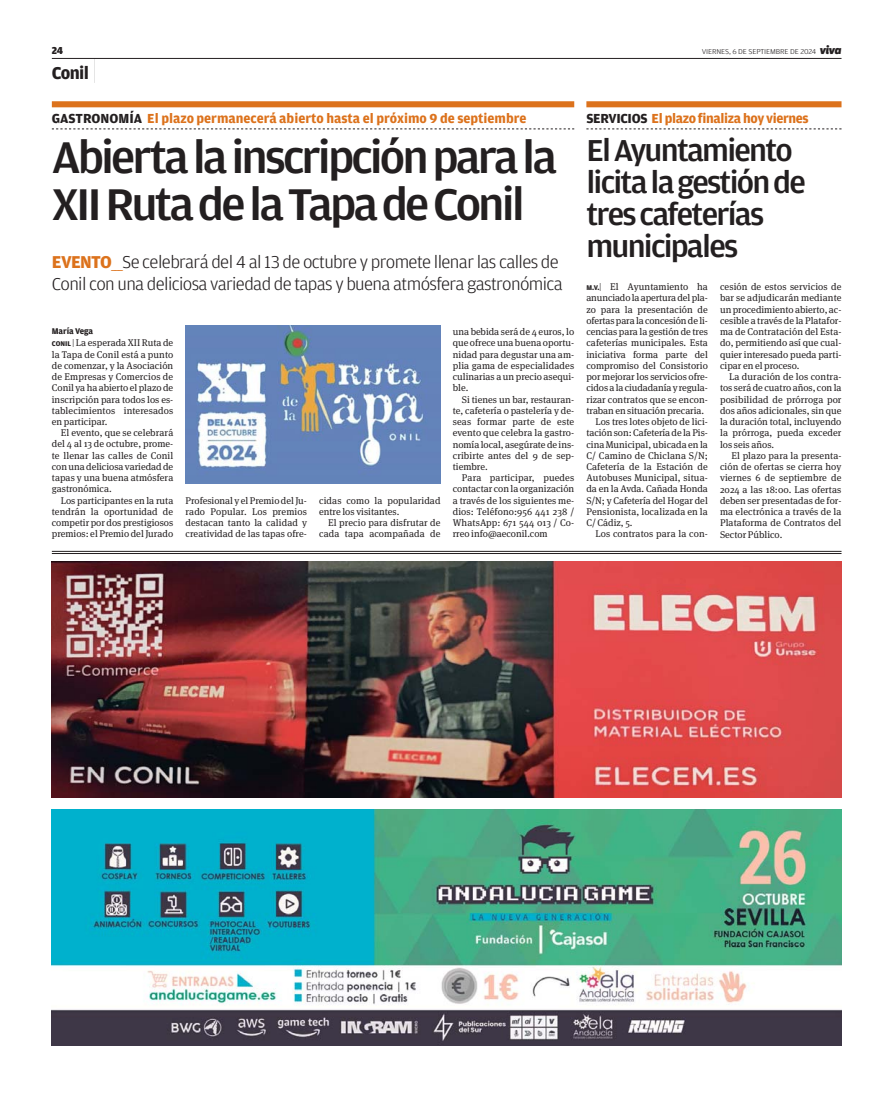
<style>
.page{position:relative;width:893px;height:1094px;background:#fff}
.page>*{position:absolute;margin:0;border:0;box-sizing:border-box;transform-origin:0 0}
.t1{font:500 47.1px/47.1px "Amplitude";letter-spacing:-.06em;color:#231f20;scale:1.05 1}
.t2{font:500 32.1px/32.1px "Amplitude";letter-spacing:-.055em;color:#231f20;scale:1.05 1}
.t3{font:300 18.15px/22.2px "Amplitude";letter-spacing:-.035em;color:#231f20;scale:1.05 1}
.t4{font:700 18.15px "Amplitude";letter-spacing:-.04em;color:#231f20}
.t5{font:700 13.95px "Amplitude";color:#dc721c}
.t6{font:700 13.95px "Amplitude";letter-spacing:-.025em;color:#dc721c}
.t7{font:900 10.65px "Amplitude";color:#231f20}
.t8{font:9.75px/11.2px "Meta Serif OT";color:#231f20;text-align:justify}
.t9{font:700 8.85px "Amplitude";letter-spacing:-.01em;color:#231f20}
.t10{font:300 7.5px "Amplitude";letter-spacing:-.01em;color:#231f20;scale:1.1 1}
.s1{font-family:"Apex New";font-weight:800;font-style:italic;font-size:11.85px}
.s2{font-family:"Apex New";font-weight:100;font-size:24.6px}
.s3{color:#231f20}
.s4{font-weight:700;color:#dc721c}
.s5{color:#dc721c}
.s6{font-family:"Amplitude";font-weight:700;font-size:7.35px}
.s7{font-family:"Amplitude";font-weight:300}
</style>
<div class="page">
<hr style="left:52px;top:58px;width:789px;height:1px;background:#231f20">
<div style="left:52px;top:101px;width:522px;height:6px;background:#dc721c"></div>
<svg style="left:52px;top:129px;width:522px;height:1px"></svg>
<div style="left:586px;top:101px;width:255px;height:6px;background:#dc721c"></div>
<svg style="left:586px;top:129px;width:255px;height:1px"></svg>
<hr style="left:52px;top:551px;width:789px;height:1px;background:#231f20">
<hr style="left:52px;top:553px;width:789px;height:1px;background:#231f20">
<img style="left:52px;top:562px;width:789px;height:236px">
<img style="left:185px;top:326px;width:255px;height:157px">
<img style="left:52px;top:809px;width:789px;height:236px">
<p class="t7" style="left:52px;top:46px;width:13px">24</p>
<p class="t10" style="left:701px;top:49px;width:129px">VIERNES, 6 DE SEPTIEMBRE DE 2024 <span class="s1">viva</span></p>
<h3 class="t4" style="left:52px;top:66px;width:46px">Conil <span class="s2">|</span></h3>
<h3 class="t5" style="left:52px;top:113px;width:476px"><span class="s3">GASTRONOMÍA</span> El plazo permanecerá abierto hasta el próximo 9 de septiembre</h3>
<h3 class="t6" style="left:586px;top:113px;width:224px"><span class="s3">SERVICIOS</span> El plazo finaliza hoy viernes</h3>
<h1 class="t1" style="left:52px;top:136px;width:483px">Abierta la inscripción para la<br>XII Ruta de la Tapa de Conil</h1>
<h3 class="t3" style="left:52px;top:252px;width:488px"><span class="s4">EVENTO</span><span class="s5">___</span>Se celebrará del 4 al 13 de octubre y promete llenar las calles de<br>Conil con una deliciosa variedad de tapas y buena atmósfera gastronómica</h3>
<p class="t9" style="left:52px;top:328px;width:43px">María Vega</p>
<p class="t8" style="left:52px;top:338px;width:123px"><span class="s6">CONIL</span> <span class="s7">|</span> La esperada XII Ruta de la Tapa de Conil está a punto de comenzar, y la Asociación de Empresas y Comercios de Conil ya ha abierto el plazo de inscripción para todos los es&shy;tablecimientos interesados en participar.</p>
<p class="t8" style="left:52px;top:428px;width:123px;text-indent:9px">El evento, que se celebrará del 4 al 13 de octubre, prome&shy;te llenar las calles de Conil con una deliciosa variedad de tapas y una buena atmósfera gastronómica.</p>
<p class="t8" style="left:52px;top:495px;width:123px;text-indent:9px">Los participantes en la ruta tendrán la oportunidad de competir por dos prestigiosos premios: el Premio del Jurado</p>
<p class="t8" style="left:185px;top:495px;width:123px">Profesional y el Premio del Ju&shy;rado Popular. Los premios destacan tanto la calidad y creatividad de las tapas ofre-</p>
<p class="t8" style="left:319px;top:495px;width:123px">cidas como la popularidad entre los visitantes.</p>
<p class="t8" style="left:319px;top:517px;width:123px;text-align:right">El precio para disfrutar de cada tapa acompañada de</p>
<p class="t8" style="left:453px;top:326px;width:123px">una bebida será de 4 euros, lo que ofrece una buena oportu&shy;nidad para degustar una am&shy;plia gama de especialidades culinarias a un precio asequi&shy;ble.</p>
<p class="t8" style="left:453px;top:394px;width:123px;text-indent:9px">Si tienes un bar, restauran&shy;te, cafetería o pastelería y de&shy;seas formar parte de este evento que celebra la gastro&shy;nomía local, asegúrate de ins&shy;cribirte antes del 9 de sep&shy;tiembre.</p>
<p class="t8" style="left:453px;top:472px;width:123px;text-indent:9px">Para participar, puedes contactar con la organización a través de los siguientes me&shy;dios: Teléfono:956 441 238 / WhatsApp: 671 544 013 / Co&shy;rreo info@aeconil.com</p>
<h2 class="t2" style="left:586px;top:136px;width:210px">El Ayuntamiento licita la gestión de tres cafeterías municipales</h2>
<p class="t8" style="left:586px;top:281px;width:123px"><span class="s6">M.V.</span><span class="s7">|</span> El Ayuntamiento ha</p>
<p class="t8" style="left:586px;top:293px;width:123px">anunciado la apertura del pla-</p>
<p class="t8" style="left:586px;top:304px;width:123px">zo para la presentación de</p>
<p class="t8" style="left:586px;top:315px;width:123px">ofertas para la concesión de li-</p>
<p class="t8" style="left:586px;top:326px;width:123px">cencias para la gestión de tres</p>
<p class="t8" style="left:586px;top:338px;width:123px">cafeterías municipales. Esta</p>
<p class="t8" style="left:586px;top:349px;width:123px">iniciativa forma parte del</p>
<p class="t8" style="left:586px;top:360px;width:123px">compromiso del Consistorio</p>
<p class="t8" style="left:586px;top:371px;width:123px">por mejorar los servicios ofre-</p>
<p class="t8" style="left:586px;top:383px;width:123px">cidos a la ciudadanía y regula-</p>
<p class="t8" style="left:586px;top:394px;width:123px">rizar contratos que se encon-</p>
<p class="t8" style="left:586px;top:405px;width:119px">traban en situación precaria.</p>
<p class="t8" style="left:595px;top:416px;width:114px">Los tres lotes objeto de lici-</p>
<p class="t8" style="left:586px;top:428px;width:123px">tación son: Cafetería de la Pis-</p>
<p class="t8" style="left:586px;top:439px;width:123px">cina Municipal, ubicada en la</p>
<p class="t8" style="left:586px;top:450px;width:123px">C/ Camino de Chiclana S/N;</p>
<p class="t8" style="left:586px;top:461px;width:123px">Cafetería de la Estación de</p>
<p class="t8" style="left:586px;top:472px;width:123px">Autobuses Municipal, situa-</p>
<p class="t8" style="left:586px;top:484px;width:123px">da en la Avda. Cañada Honda</p>
<p class="t8" style="left:586px;top:495px;width:123px">S/N; y Cafetería del Hogar del</p>
<p class="t8" style="left:586px;top:506px;width:123px">Pensionista, localizada en la</p>
<p class="t8" style="left:586px;top:517px;width:48px">C/ Cádiz, 5.</p>
<p class="t8" style="left:595px;top:529px;width:114px">Los contratos para la con-</p>
<p class="t8" style="left:720px;top:282px;width:123px">cesión de estos servicios de bar se adjudicarán mediante un procedimiento abierto, ac&shy;cesible a través de la Platafor&shy;ma de Contratación del Esta&shy;do, permitiendo así que cual&shy;quier interesado pueda parti&shy;cipar en el proceso.</p>
<p class="t8" style="left:720px;top:371px;width:123px;text-indent:9px">La duración de los contra&shy;tos será de cuatro años, con la posibilidad de prórroga por dos años adicionales, sin que la duración total, incluyendo la prórroga, pueda exceder los seis años.</p>
<p class="t8" style="left:720px;top:450px;width:123px;text-indent:12px">El plazo para la presenta&shy;ción de ofertas se cierra hoy viernes 6 de septiembre de 2024 a las 18:00. Las ofertas deben ser presentadas de for&shy;ma electrónica a través de la Plataforma de Contratos del Sector Público.</p>
</div>
